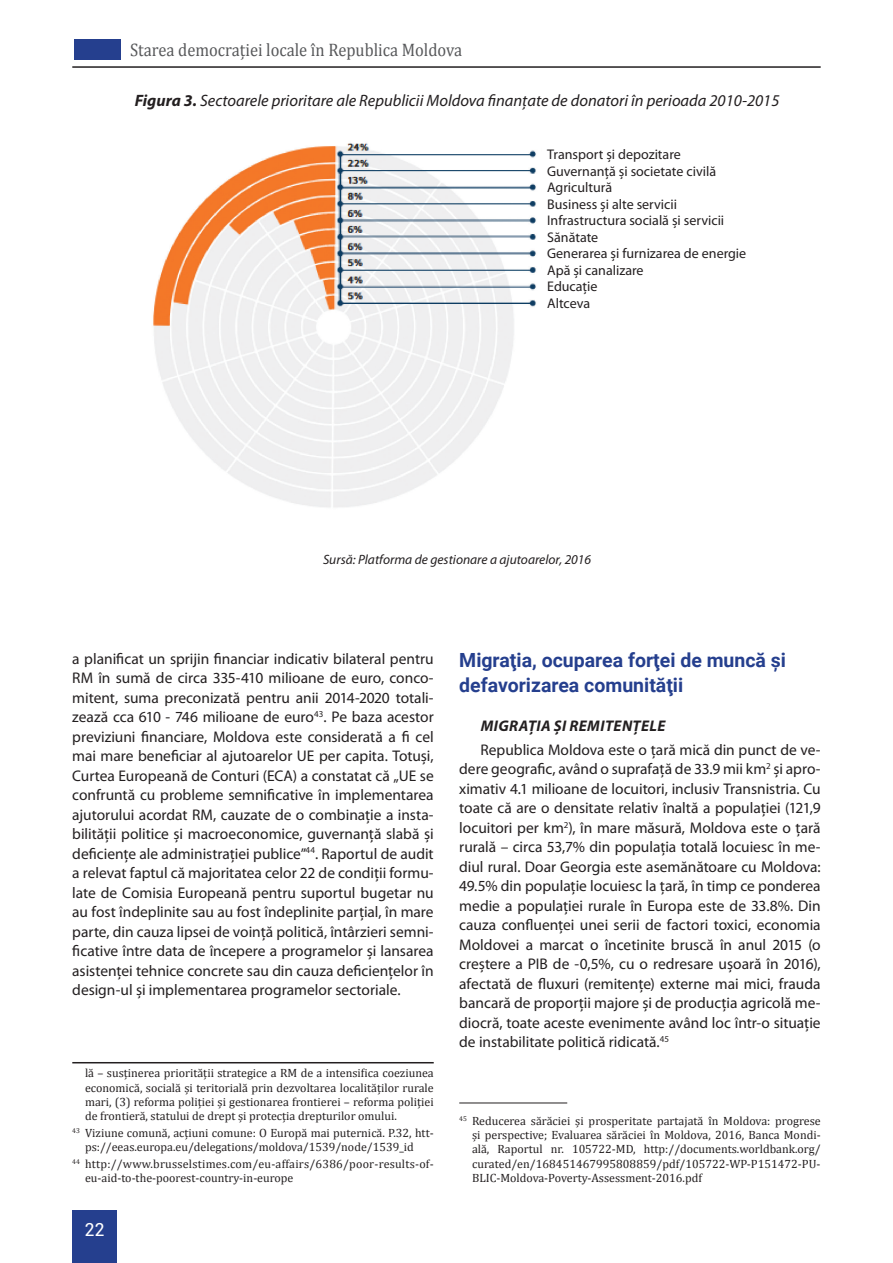
<style>
.page{position:relative;width:893px;height:1263px;background:#fff}
.page>*{position:absolute;margin:0;border:0;box-sizing:border-box;transform-origin:0 0}
.t1{font:700 19.5px/25.5px "Roboto";color:#253f8e}
.t2{font:18.15px "Cambria";color:#57585a;scale:.91 1}
.t3{font:18px "Roboto";color:#fff}
.t4{font:italic 16.5px "Myriad Pro";color:#231f20}
.t5{font:15.45px/19.5px "Myriad Pro";color:#231f20;text-align:justify}
.t6{font:italic 700 15.45px "Myriad Pro";letter-spacing:.025em;color:#231f20}
.t7{font:14.1px/16.5px "Myriad Pro";color:#231f20}
.t8{font:italic 13.5px "Myriad Pro";color:#231f20}
.t9{font:12px/14.4px "Cambria";color:#231f20;text-align:justify}
.t10{font:12px/14.4px "Cambria";letter-spacing:.02em;color:#231f20}
.s1{font-weight:700}
</style>
<div class="page">
<div style="left:74px;top:39px;width:46px;height:21px;background:#253f8e"></div>
<div style="left:72px;top:1210px;width:45px;height:53px;background:#253f8e"></div>
<hr style="left:72px;top:66px;width:749px;height:2px;background:#231f20">
<img style="left:153px;top:143px;width:383px;height:365px">
<hr style="left:72px;top:1062px;width:362px;height:1px;background:#231f20">
<hr style="left:459px;top:1102px;width:108px;height:1px;background:#231f20">
<p class="t2" style="left:130px;top:39px;width:366px">Starea democraţiei locale în Republica Moldova</p>
<p class="t4" style="left:135px;top:90px;width:646px"><span class="s1">Figura 3.</span> Sectoarele prioritare ale Republicii Moldova finanţate de donatori în perioada 2010-2015</p>
<p class="t7" style="left:547px;top:146px;width:201px">Transport și depozitare<br>Guvernanță și societate civilă<br>Agricultură<br>Business și alte servicii<br>Infrastructura socială și servicii<br>Sănătate<br>Generarea și furnizarea de energie<br>Apă și canalizare<br>Educație<br>Altceva</p>
<p class="t8" style="left:323px;top:551px;width:270px">Sursă: Platforma de gestionare a ajutoarelor, 2016</p>
<p class="t5" style="left:72px;top:648px;width:363px">a planificat un sprijin financiar indicativ bilateral pentru RM în sumă de circa 335-410 milioane de euro, conco&shy;mitent, suma preconizată pentru anii 2014-2020 totali&shy;zează cca 610 - 746 milioane de euro<sup>43</sup>. Pe baza acestor previziuni financiare, Moldova este considerată a fi cel mai mare beneficiar al ajutoarelor UE per capita. Totuşi, Curtea Europeană de Conturi (ECA) a constatat că „UE se confruntă cu probleme semnificative în implementarea ajutorului acordat RM, cauzate de o combinaţie a insta&shy;bilităţii politice şi macroeconomice, guvernanţă slabă şi deficienţe ale administraţiei publice”<sup>44</sup>. Raportul de audit a relevat faptul că majoritatea celor 22 de condiţii formu&shy;late de Comisia Europeană pentru suportul bugetar nu au fost îndeplinite sau au fost îndeplinite parţial, în mare parte, din cauza lipsei de voinţă politică, întârzieri semni&shy;ficative între data de începere a programelor şi lansarea asistenţei tehnice concrete sau din cauza deficienţelor în design-ul şi implementarea programelor sectoriale.</p>
<p class="t9" style="left:85px;top:1066px;width:350px">lă – susţinerea priorităţii strategice a RM de a intensifica coeziunea economică, socială şi teritorială prin dezvoltarea localităţilor rurale mari, (3) reforma poliţiei şi gestionarea frontierei – reforma poliţiei de frontieră, statului de drept şi protecţia drepturilor omului.</p>
<p class="t9" style="left:72px;top:1125px;width:363px;text-align:center"><sup>43</sup> Viziune comună, acţiuni comune: O Europă mai puternică. P.32, htt&shy;ps://eeas.europa.eu/delegations/moldova/1539/node/1539_id</p>
<p class="t10" style="left:85px;top:1156px;width:350px;text-indent:-13px"><sup>44</sup> http://www.brusselstimes.com/eu-affairs/6386/poor-results-of&shy;eu-aid-to-the-poorest-country-in-europe</p>
<p class="t3" style="left:84px;top:1217px;width:22px">22</p>
<p class="t1" style="left:459px;top:646px;width:328px">Migraţia, ocuparea forţei de muncă şi defavorizarea comunităţii</p>
<p class="t6" style="left:481px;top:716px;width:186px">MIGRAŢIA ŞI REMITENŢELE</p>
<p class="t5" style="left:459px;top:740px;width:363px;text-indent:21px">Republica Moldova este o ţară mică din punct de ve&shy;dere geografic, având o suprafaţă de 33.9 mii km<sup>2</sup> şi apro&shy;ximativ 4.1 milioane de locuitori, inclusiv Transnistria. Cu toate că are o densitate relativ înaltă a populaţiei (121,9 locuitori per km<sup>2</sup>), în mare măsură, Moldova este o ţară rurală – circa 53,7% din populaţia totală locuiesc în me&shy;diul rural. Doar Georgia este asemănătoare cu Moldova:<br>49.5% din populaţie locuiesc la ţară, în timp ce ponderea medie a populaţiei rurale în Europa este de 33.8%. Din cauza confluenţei unei serii de factori toxici, economia Moldovei a marcat o încetinite bruscă în anul 2015 (o creştere a PIB de -0,5%, cu o redresare uşoară în 2016), afectată de fluxuri (remitenţe) externe mai mici, frauda bancară de proporţii majore şi de producţia agricolă me&shy;diocră, toate aceste evenimente având loc într-o situaţie de instabilitate politică ridicată.<sup>45</sup></p>
<p class="t9" style="left:472px;top:1113px;width:350px;text-indent:-13px"><sup>45</sup> Reducerea sărăciei şi prosperitate partajată în Moldova: progrese şi perspective; Evaluarea sărăciei în Moldova, 2016, Banca Mondi&shy;ală, Raportul nr. 105722-MD, http://documents.worldbank.org/ curated/en/168451467995808859/pdf/105722-WP-P151472-PU-BLIC-Moldova-Poverty-Assessment-2016.pdf</p>
</div>
